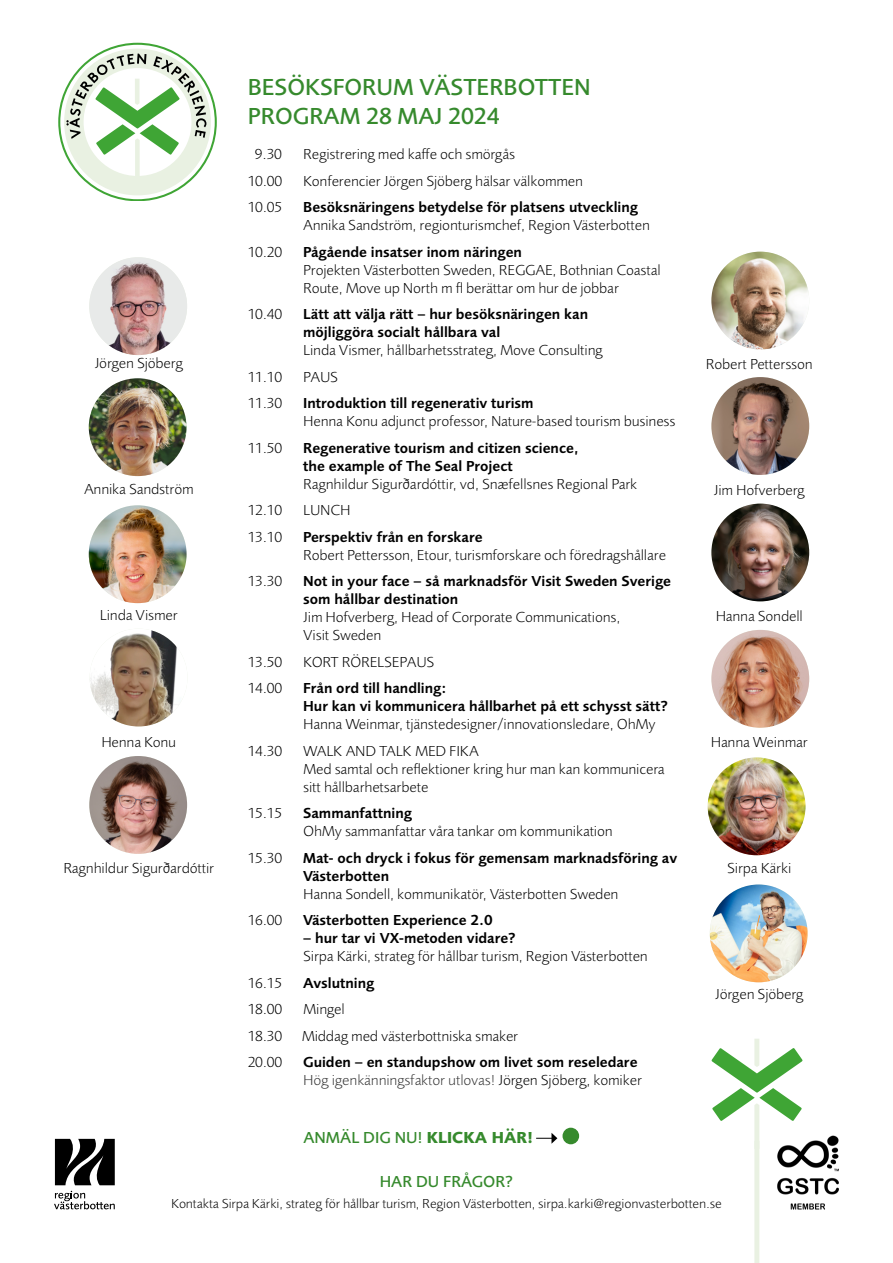
<style>
.page{position:relative;width:893px;height:1263px;background:#fff}
.page>*{position:absolute;margin:0;border:0;box-sizing:border-box;transform-origin:0 0}
.t1{font:700 60px "Foundry Sans";color:#368a2d}
.t2{font:500 24px/28.8px "Foundry Sans";color:#368a2d}
.t3{font:500 16.5px "Foundry Sans";color:#368a2d}
.t4{font:300 15px/18px "Foundry Sans";color:#000}
.t5{font:600 15px/18px "Foundry Sans";color:#000}
.t6{font:300 13.5px "Foundry Sans";color:#000}
.s1{font-weight:300;color:#333}
.s2{font-weight:300}
.s3{font-weight:700}
</style>
<div class="page">
<svg style="left:536px;top:1133px;width:21px;height:11px"></svg>
<img style="left:89px;top:378px;width:98px;height:98px;border-radius:49px">
<img style="left:89px;top:505px;width:98px;height:98px;border-radius:49px">
<img style="left:90px;top:629px;width:97px;height:97px;border-radius:49px">
<img style="left:89px;top:756px;width:98px;height:98px;border-radius:49px">
<img style="left:89px;top:257px;width:98px;height:98px;border-radius:49px">
<img style="left:710px;top:884px;width:98px;height:98px;border-radius:49px">
<svg style="left:58px;top:43px;width:158px;height:158px"></svg>
<img style="left:711px;top:504px;width:98px;height:97px;border-radius:49px">
<svg style="left:712px;top:1039px;width:90px;height:224px"></svg>
<img style="left:772px;top:1131px;width:67px;height:83px">
<svg style="left:55px;top:1139px;width:60px;height:46px"></svg>
<svg style="left:54px;top:1191px;width:61px;height:18px"></svg>
<img style="left:708px;top:757px;width:97px;height:98px;border-radius:49px">
<img style="left:711px;top:630px;width:98px;height:98px;border-radius:49px">
<img style="left:711px;top:377px;width:98px;height:98px;border-radius:49px">
<img style="left:711px;top:252px;width:98px;height:97px;border-radius:49px">
<p class="t4" style="left:95px;top:355px;width:90px">Jörgen Sjöberg</p>
<p class="t4" style="left:84px;top:481px;width:111px">Annika Sandström</p>
<p class="t4" style="left:100px;top:607px;width:79px">Linda Vismer</p>
<p class="t4" style="left:101px;top:733px;width:76px">Henna Konu</p>
<p class="t4" style="left:63px;top:859px;width:152px">Ragnhildur Sigurðardóttir</p>
<h2 class="t2" style="left:248px;top:73px;width:345px">BESÖKSFORUM VÄSTERBOTTEN<br>PROGRAM 28 MAJ 2024</h2>
<p class="t4" style="left:255px;top:145px;width:28px">9.30</p>
<p class="t4" style="left:303px;top:145px;width:213px">Registrering med kaffe och smörgås</p>
<p class="t4" style="left:248px;top:172px;width:36px">10.00</p>
<p class="t4" style="left:303px;top:172px;width:281px">Konferencier Jörgen Sjöberg hälsar välkommen</p>
<p class="t4" style="left:248px;top:198px;width:36px">10.05</p>
<p class="t5" style="left:303px;top:198px;width:336px">Besöksnäringens betydelse för platsens utveckling</p>
<p class="t4" style="left:303px;top:216px;width:348px">Annika Sandström, regionturismchef, Region Västerbotten</p>
<p class="t4" style="left:248px;top:243px;width:36px">10.20</p>
<p class="t5" style="left:303px;top:243px;width:220px">Pågående insatser inom näringen</p>
<p class="t4" style="left:303px;top:261px;width:359px">Projekten Västerbotten Sweden, REGGAE, Bothnian Coastal<br>Route, Move up North m fl berättar om hur de jobbar</p>
<p class="t4" style="left:248px;top:305px;width:36px">10.40</p>
<p class="t5" style="left:303px;top:305px;width:286px">Lätt att välja rätt – hur besöksnäringen kan möjliggöra socialt hållbara val</p>
<p class="t4" style="left:303px;top:341px;width:301px">Linda Vismer, hållbarhetsstrateg, Move Consulting</p>
<p class="t4" style="left:248px;top:368px;width:36px">11.10</p>
<p class="t4" style="left:303px;top:368px;width:36px">PAUS</p>
<p class="t4" style="left:248px;top:394px;width:36px">11.30</p>
<p class="t5" style="left:303px;top:394px;width:232px">Introduktion till regenerativ turism</p>
<p class="t4" style="left:303px;top:412px;width:374px">Henna Konu adjunct professor, Nature-based tourism business</p>
<p class="t4" style="left:248px;top:439px;width:36px">11.50</p>
<p class="t5" style="left:303px;top:439px;width:277px">Regenerative tourism and citizen science, the example of The Seal Project</p>
<p class="t4" style="left:303px;top:475px;width:336px">Ragnhildur Sigurðardóttir, vd, Snæfellsnes Regional Park</p>
<p class="t4" style="left:248px;top:501px;width:36px">12.10</p>
<p class="t4" style="left:303px;top:501px;width:49px">LUNCH</p>
<p class="t4" style="left:248px;top:528px;width:36px">13.10</p>
<p class="t5" style="left:303px;top:528px;width:181px">Perspektiv från en forskare</p>
<p class="t4" style="left:303px;top:546px;width:364px">Robert Pettersson, Etour, turismforskare och föredragshållare</p>
<p class="t4" style="left:248px;top:572px;width:36px">13.30</p>
<p class="t5" style="left:303px;top:572px;width:369px">Not in your face – så marknadsför Visit Sweden Sverige som hållbar destination</p>
<p class="t4" style="left:303px;top:608px;width:319px">Jim Hofverberg, Head of Corporate Communications,<br>Visit Sweden</p>
<p class="t4" style="left:248px;top:653px;width:36px">13.50</p>
<p class="t4" style="left:303px;top:653px;width:133px">KORT RÖRELSEPAUS</p>
<p class="t4" style="left:248px;top:679px;width:36px">14.00</p>
<p class="t5" style="left:303px;top:679px;width:366px">Från ord till handling:<br>Hur kan vi kommunicera hållbarhet på ett schysst sätt?</p>
<p class="t4" style="left:303px;top:715px;width:354px">Hanna Weinmar, tjänstedesigner/innovationsledare, OhMy</p>
<p class="t4" style="left:248px;top:742px;width:36px">14.30</p>
<p class="t4" style="left:303px;top:742px;width:363px">WALK AND TALK MED FIKA<br>Med samtal och reflektioner kring hur man kan kommunicera sitt hållbarhetsarbete</p>
<p class="t4" style="left:248px;top:804px;width:36px">15.15</p>
<p class="t5" style="left:303px;top:804px;width:110px">Sammanfattning</p>
<p class="t4" style="left:303px;top:822px;width:311px">OhMy sammanfattar våra tankar om kommunikation</p>
<p class="t4" style="left:248px;top:849px;width:36px">15.30</p>
<p class="t5" style="left:303px;top:849px;width:375px">Mat- och dryck i fokus för gemensam marknadsföring av<br>Västerbotten</p>
<p class="t4" style="left:303px;top:885px;width:317px">Hanna Sondell, kommunikatör, Västerbotten Sweden</p>
<p class="t4" style="left:248px;top:911px;width:36px">16.00</p>
<p class="t5" style="left:303px;top:911px;width:191px">Västerbotten Experience 2.0</p>
<p class="t5" style="left:303px;top:929px;width:214px">– hur tar vi VX-metoden vidare?</p>
<p class="t4" style="left:303px;top:947px;width:346px">Sirpa Kärki, strateg för hållbar turism, Region Västerbotten</p>
<p class="t4" style="left:248px;top:974px;width:36px">16.15</p>
<p class="t5" style="left:303px;top:974px;width:73px">Avslutning</p>
<p class="t4" style="left:248px;top:1000px;width:36px">18.00</p>
<p class="t4" style="left:303px;top:1000px;width:43px">Mingel</p>
<p class="t4" style="left:248px;top:1027px;width:36px">18.30</p>
<p class="t4" style="left:302px;top:1027px;width:218px">Middag med västerbottniska smaker</p>
<p class="t4" style="left:248px;top:1053px;width:36px">20.00</p>
<p class="t5" style="left:303px;top:1053px;width:340px">Guiden – en standupshow om livet som reseledare<br><span class="s1">Hög igenkänningsfaktor utlovas!</span> <span class="s2">Jörgen Sjöberg, komiker</span></p>
<p class="t4" style="left:706px;top:355px;width:108px">Robert Pettersson</p>
<p class="t4" style="left:714px;top:481px;width:92px">Jim Hofverberg</p>
<p class="t4" style="left:716px;top:607px;width:89px">Hanna Sondell</p>
<p class="t4" style="left:711px;top:733px;width:98px">Hanna Weinmar</p>
<p class="t4" style="left:727px;top:859px;width:66px">Sirpa Kärki</p>
<p class="t4" style="left:715px;top:985px;width:90px">Jörgen Sjöberg</p>
<p class="t3" style="left:303px;top:1128px;width:231px">ANMÄL DIG NU! <span class="s3">KLICKA HÄR!</span></p>
<h1 class="t1" style="left:552px;top:1101px;width:39px">•</h1>
<p class="t3" style="left:380px;top:1172px;width:135px">HAR DU FRÅGOR?</p>
<p class="t6" style="left:171px;top:1196px;width:552px">Kontakta Sirpa Kärki, strateg för hållbar turism, Region Västerbotten, sirpa.karki@regionvasterbotten.se</p>
</div>
